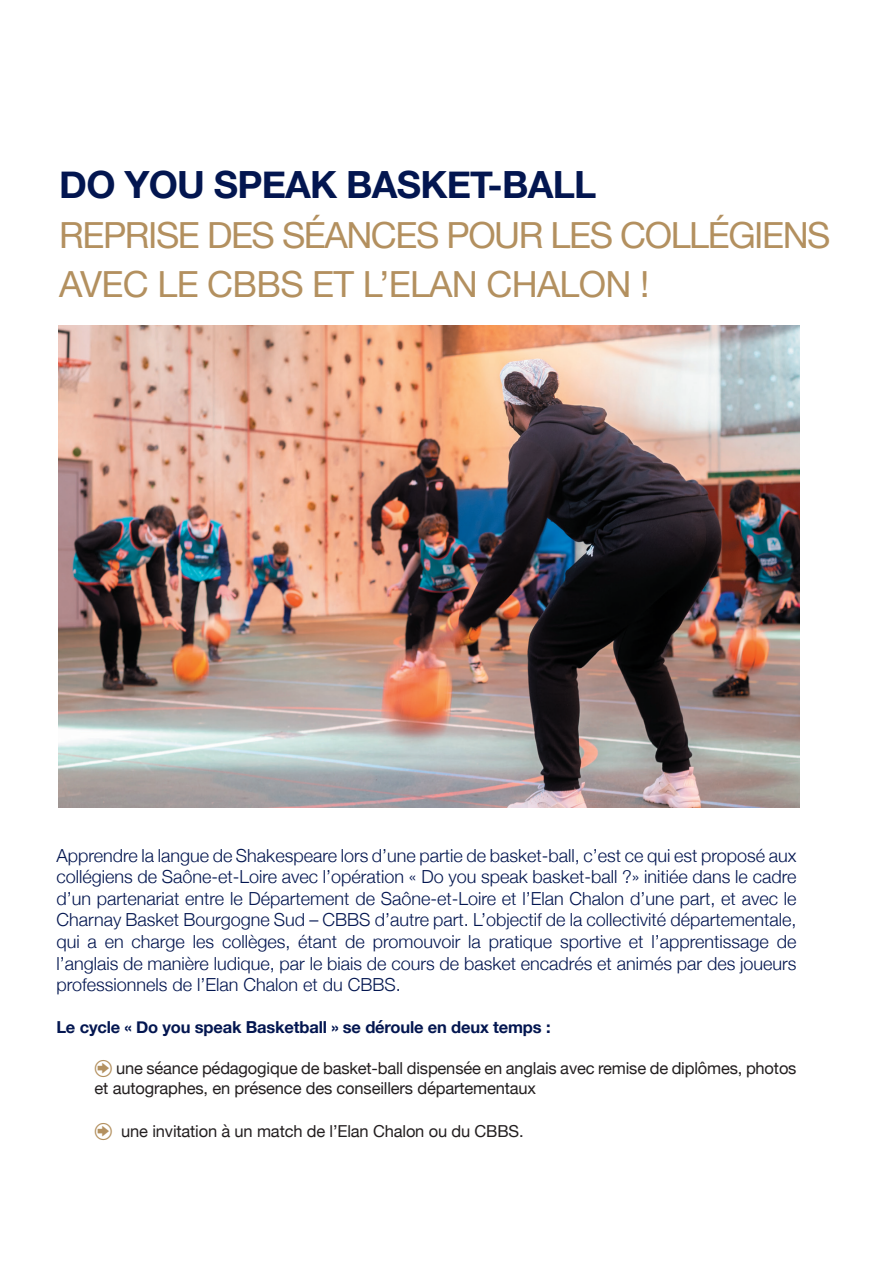
<style>
.page{position:relative;width:893px;height:1263px;background:#fff}
.page>*{position:absolute;margin:0;border:0;box-sizing:border-box;transform-origin:0 0}
.t1{font:700 37.5px "Helvetica Neue";letter-spacing:-.02em;color:#031650}
.t2{font:36px/49.5px "Helvetica Neue";letter-spacing:-.04em;color:#b3905f}
.t3{font:300 18px/21.6px "Helvetica Neue";color:#031650;text-align:justify}
.t4{font:16.5px/19.8px "Helvetica Neue";letter-spacing:-.01em;color:#231f20}
.t5{font:700 16.5px "Helvetica Neue";letter-spacing:-.01em;color:#031650}
</style>
<div class="page">
<img style="left:58px;top:325px;width:742px;height:483px">
<h1 class="t1" style="left:59px;top:155px;width:539px">DO YOU SPEAK BASKET-BALL</h1>
<h2 class="t2" style="left:59px;top:212px;width:773px">REPRISE DES SÉANCES POUR LES COLLÉGIENS<br>AVEC LE CBBS ET L’ELAN CHALON !</h2>
<p class="t3" style="left:56px;top:843px;width:742px">Apprendre la langue de Shakespeare lors d’une partie de basket-ball, c’est ce qui est proposé aux collégiens de Saône-et-Loire avec l’opération « Do you speak basket-ball ?» initiée dans le cadre d’un partenariat entre le Département de Saône-et-Loire et l’Elan Chalon d’une part, et avec le Charnay Basket Bourgogne Sud – CBBS d’autre part. L’objectif de la collectivité départementale, qui a en charge les collèges, étant de promouvoir la pratique sportive et l’apprentissage de l’anglais de manière ludique, par le biais de cours de basket encadrés et animés par des joueurs professionnels de l’Elan Chalon et du CBBS.</p>
<p class="t5" style="left:56px;top:1014px;width:496px">Le cycle « Do you speak Basketball » se déroule en deux temps :</p>
<p class="t4" style="left:95px;top:1059px;width:703px;text-indent:21px">une séance pédagogique de basket-ball dispensée en anglais avec remise de diplômes, photos et autographes, en présence des conseillers départementaux</p>
<p class="t4" style="left:121px;top:1122px;width:404px">une invitation à un match de l’Elan Chalon ou du CBBS.</p>
</div>
